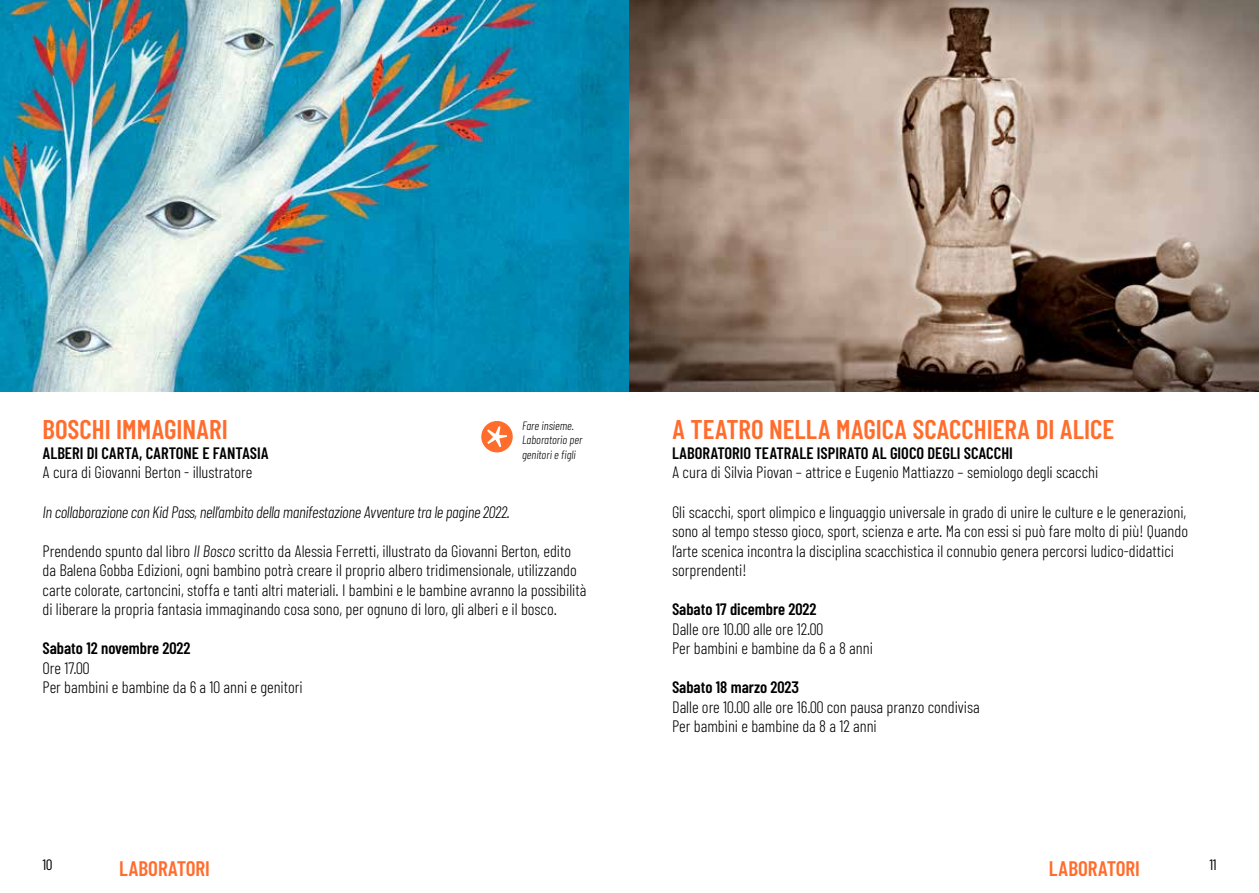
<style>
.page{position:relative;width:1259px;height:893px;background:#fff}
.page>*{position:absolute;margin:0;border:0;box-sizing:border-box;transform-origin:0 0}
.t1{font:600 27px "Barlow Condensed";color:#ff6d2d}
.t2{font:600 21px "Barlow Condensed";color:#ff6d2d}
.t3{font:300 16.5px/19.5px "Barlow Condensed";color:#000}
.t4{font:600 16.5px "Barlow Condensed";color:#000}
.t5{font:italic 300 16.5px "Barlow Condensed";letter-spacing:-.02em;color:#000}
.t6{font:15px "Barlow Condensed";color:#000}
.t7{font:italic 300 12px/14.4px "Barlow Condensed";color:#000}
.s1{font-style:italic}
</style>
<div class="page">
<div style="left:481px;top:421px;width:32px;height:31px;background:#ff6d2d;border-radius:50%"></div>
<svg style="left:487px;top:426px;width:20px;height:21px"></svg>
<img style="left:0;top:0;width:1259px;height:391px">
<h1 class="t1" style="left:43px;top:413px;width:187px">BOSCHI IMMAGINARI</h1>
<p class="t4" style="left:43px;top:443px;width:228px">ALBERI DI CARTA, CARTONE E FANTASIA</p>
<p class="t3" style="left:43px;top:462px;width:211px">A cura di Giovanni Berton - illustratore</p>
<p class="t5" style="left:43px;top:501px;width:469px">In collaborazione con Kid Pass, nell’ambito della manifestazione Avventure tra le pagine 2022.</p>
<p class="t3" style="left:43px;top:540px;width:545px">Prendendo spunto dal libro <span class="s1">Il Bosco</span> scritto da Alessia Ferretti, illustrato da Giovanni Berton, edito da Balena Gobba Edizioni, ogni bambino potrà creare il proprio albero tridimensionale, utilizzando carte colorate, cartoncini, stoffa e tanti altri materiali. I bambini e le bambine avranno la possibilità di liberare la propria fantasia immaginando cosa sono, per ognuno di loro, gli alberi e il bosco.</p>
<p class="t4" style="left:43px;top:638px;width:150px">Sabato 12 novembre 2022</p>
<p class="t3" style="left:43px;top:657px;width:262px">Ore 17.00<br>Per bambini e bambine da 6 a 10 anni e genitori</p>
<p class="t7" style="left:522px;top:418px;width:62px">Fare insieme.<br>Laboratorio per genitori e figli</p>
<h1 class="t1" style="left:672px;top:413px;width:444px">A TEATRO NELLA MAGICA SCACCHIERA DI ALICE</h1>
<p class="t4" style="left:672px;top:443px;width:342px">LABORATORIO TEATRALE ISPIRATO AL GIOCO DEGLI SCACCHI</p>
<p class="t3" style="left:672px;top:462px;width:428px">A cura di Silvia Piovan – attrice e Eugenio Mattiazzo – semiologo degli scacchi</p>
<p class="t3" style="left:672px;top:501px;width:517px">Gli scacchi, sport olimpico e linguaggio universale in grado di unire le culture e le generazioni, sono al tempo stesso gioco, sport, scienza e arte. Ma con essi si può fare molto di più! Quando l’arte scenica incontra la disciplina scacchistica il connubio genera percorsi ludico-didattici sorprendenti!</p>
<p class="t4" style="left:672px;top:599px;width:146px">Sabato 17 dicembre 2022</p>
<p class="t3" style="left:672px;top:618px;width:202px">Dalle ore 10.00 alle ore 12.00<br>Per bambini e bambine da 6 a 8 anni</p>
<p class="t4" style="left:672px;top:677px;width:129px">Sabato 18 marzo 2023</p>
<p class="t3" style="left:672px;top:696px;width:309px">Dalle ore 10.00 alle ore 16.00 con pausa pranzo condivisa<br>Per bambini e bambine da 8 a 12 anni</p>
<p class="t6" style="left:43px;top:855px;width:11px">10</p>
<p class="t6" style="left:1209px;top:855px;width:9px">11</p>
<p class="t2" style="left:119px;top:855px;width:92px">LABORATORI</p>
<p class="t2" style="left:1049px;top:855px;width:92px">LABORATORI</p>
</div>
